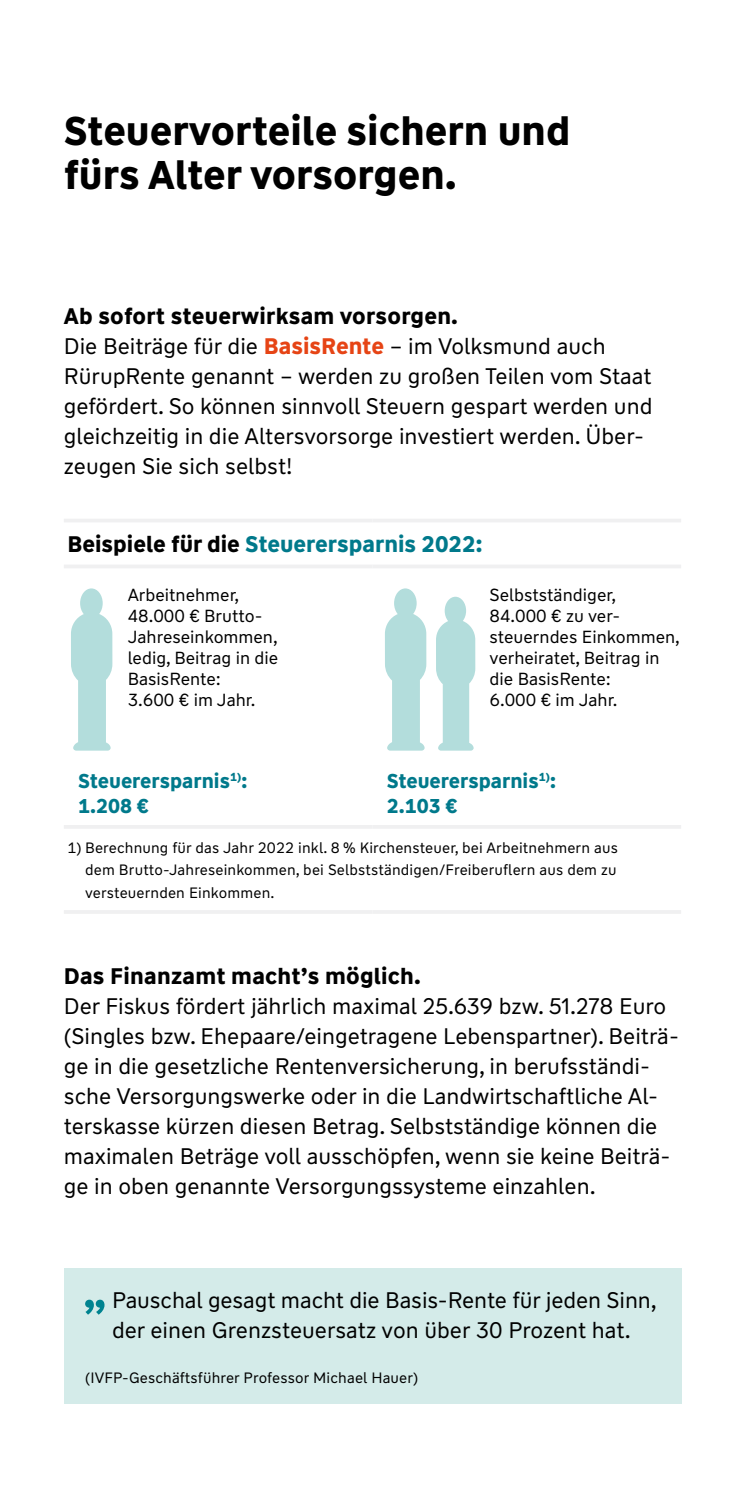
<style>
.page{position:relative;width:745px;height:1489px;background:#fff}
.page>*{position:absolute;margin:0;border:0;box-sizing:border-box;transform-origin:0 0}
.t1{font:700 40px/44px "WW Type";color:#000}
.t2{font:22.5px/30px "WW Type";color:#000}
.t3{font:700 22.5px "WW Type";color:#00798b}
.t4{font:700 22.5px "WW Type";letter-spacing:.01em;color:#000}
.t5{font:700 20px/25px "WW Type";color:#00798b}
.t6{font:17.5px/21px "WW Type";color:#000}
.t7{font:15px/22.5px "WW Type";letter-spacing:.01em;color:#000;text-align:justify}
.s1{font-weight:700}
.s2{font-weight:700;color:#e64415}
.s3{color:#000}
</style>
<div class="page">
<div style="left:64px;top:1268px;width:616px;height:135px;background:#d4ebe9"></div>
<svg style="left:85px;top:1299px;width:19px;height:15px"></svg>
<hr style="left:64px;top:518px;width:308px;height:4px;background:#f0f0f1">
<hr style="left:372px;top:518px;width:308px;height:4px;background:#f0f0f1">
<hr style="left:64px;top:910px;width:308px;height:3px;background:#f0f0f1">
<hr style="left:372px;top:910px;width:308px;height:3px;background:#f0f0f1">
<hr style="left:64px;top:564px;width:308px;height:4px;background:#f0f0f1">
<hr style="left:372px;top:564px;width:308px;height:4px;background:#f0f0f1">
<hr style="left:64px;top:825px;width:308px;height:3px;background:#f0f0f1">
<hr style="left:372px;top:825px;width:308px;height:3px;background:#f0f0f1">
<svg style="left:71px;top:588px;width:41px;height:162px"></svg>
<svg style="left:385px;top:588px;width:41px;height:162px"></svg>
<svg style="left:436px;top:596px;width:39px;height:154px"></svg>
<h1 class="t1" style="left:64px;top:109px;width:507px">Steuervorteile sichern und fürs Alter vorsorgen.</h1>
<p class="t2" style="left:64px;top:301px;width:589px"><span class="s1">Ab sofort steuerwirksam vorsorgen.<br></span>Die Beiträge für die <span class="s2">BasisRente</span> – im Volksmund auch RürupRente genannt – werden zu großen Teilen vom Staat gefördert. So können sinnvoll Steuern gespart werden und gleichzeitig in die Altersvorsorge investiert werden. Über&shy;zeugen Sie sich selbst!</p>
<p class="t3" style="left:67px;top:529px;width:416px"><span class="s3">Beispiele für die</span> Steuerersparnis 2022:</p>
<p class="t6" style="left:128px;top:585px;width:152px">Arbeitnehmer,<br>48.000 € Brutto--<br>Jahreseinkommen, ledig, Beitrag in die<br>BasisRente:<br>3.600 € im Jahr.</p>
<p class="t6" style="left:489px;top:585px;width:192px">Selbstständiger,<br>84.000 € zu ver&shy;steuerndes Einkommen, verheiratet, Beitrag in die BasisRente:<br>6.000 € im Jahr.</p>
<p class="t5" style="left:78px;top:768px;width:171px">Steuerersparnis<sup>1)</sup>:<br>1.208 €</p>
<p class="t5" style="left:386px;top:768px;width:171px">Steuerersparnis<sup>1)</sup>:<br>2.103 €</p>
<p class="t7" style="left:85px;top:836px;width:534px;text-indent:-18px">1) Berechnung für das Jahr 2022 inkl. 8 % Kirchensteuer, bei Arbeitnehmern aus dem Brutto-Jahreseinkommen, bei Selbstständigen/Freiberuflern aus dem zu versteuernden Einkommen.</p>
<p class="t4" style="left:64px;top:961px;width:358px">Das Finanzamt macht’s möglich.</p>
<p class="t2" style="left:64px;top:991px;width:616px">Der Fiskus fördert jährlich maximal 25.639 bzw. 51.278 Euro (Singles bzw. Ehepaare/eingetragene Lebenspartner). Beiträ&shy;ge in die gesetzliche Rentenversicherung, in berufsständi&shy;sche Versorgungswerke oder in die Landwirtschaftliche Al&shy;terskasse kürzen diesen Betrag. Selbstständige können die maximalen Beträge voll ausschöpfen, wenn sie keine Beiträ&shy;ge in oben genannte Versorgungssysteme einzahlen.</p>
<p class="t2" style="left:112px;top:1284px;width:546px">Pauschal gesagt macht die Basis-Rente für jeden Sinn, der einen Grenzsteuersatz von über 30 Prozent hat.</p>
<p class="t7" style="left:85px;top:1366px;width:334px">(IVFP-Geschäftsführer Professor Michael Hauer)</p>
</div>
